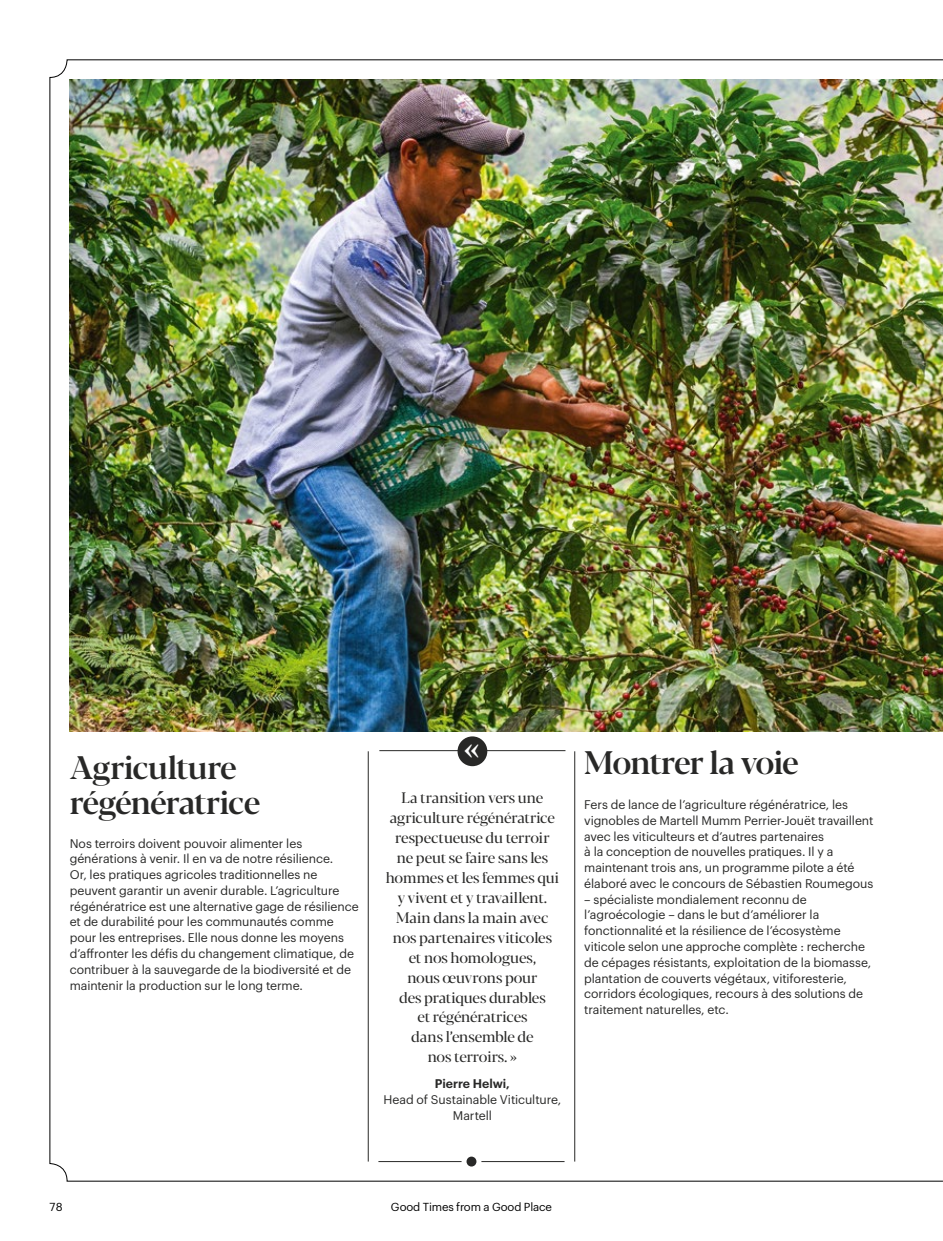
<style>
.page{position:relative;width:943px;height:1241px;background:#fff}
.page>*{position:absolute;margin:0;border:0;box-sizing:border-box;transform-origin:0 0}
.t1{font:500 35.7px "Blacker Pro Display";color:#fff;scale:.92 1}
.t2{font:500 32.38px/35px "Blacker Pro Display";letter-spacing:-.03em;color:#282827}
.t3{font:15.05px/19.9px "Blacker Pro Display";letter-spacing:-.015em;color:#282827;text-align:center}
.t4{font:12.25px/15.8px "Graphik";letter-spacing:-.005em;color:#282827}
.t5{font:600 12.25px "Graphik";letter-spacing:-.01em;color:#282827}
.t6{font:11.38px "Graphik";letter-spacing:-.005em;color:#000}
</style>
<div class="page">
<img style="left:49px;top:59px;width:893px;height:1122px">
<svg style="left:942px;top:59px;width:1px;height:1122px"></svg>
<h2 class="t2" style="left:70px;top:748px;width:192px">Agriculture régénératrice</h2>
<p class="t4" style="left:70px;top:834px;width:290px">Nos terroirs doivent pouvoir alimenter les générations à venir. Il en va de notre résilience.<br>Or, les pratiques agricoles traditionnelles ne peuvent garantir un avenir durable. L’agriculture régénératrice est une alternative gage de résilience et de durabilité pour les communautés comme pour les entreprises. Elle nous donne les moyens d’affronter les défis du changement climatique, de contribuer à la sauvegarde de la biodiversité et de maintenir la production sur le long terme.</p>
<h1 class="t1" style="left:464px;top:723px;width:18px">«</h1>
<p class="t3" style="left:386px;top:787px;width:175px">La transition vers une agriculture régénératrice respectueuse du terroir ne peut se faire sans les hommes et les femmes qui y vivent et y travaillent.<br>Main dans la main avec nos partenaires viticoles et nos homologues,<br>nous œuvrons pour<br>des pratiques durables<br>et régénératrices<br>dans l’ensemble de<br>nos terroirs. »</p>
<p class="t5" style="left:435px;top:1074px;width:76px">Pierre Helwi,</p>
<p class="t4" style="left:383px;top:1090px;width:179px;text-align:center">Head of Sustainable Viticulture,<br>Martell</p>
<h2 class="t2" style="left:584px;top:743px;width:216px">Montrer la voie</h2>
<p class="t4" style="left:584px;top:795px;width:291px">Fers de lance de l’agriculture régénératrice, les vignobles de Martell Mumm Perrier‑Jouët travaillent avec les viticulteurs et d’autres partenaires<br>à la conception de nouvelles pratiques. Il y a maintenant trois ans, un programme pilote a été élaboré avec le concours de Sébastien Roumegous</p>
<p class="t4" style="left:584px;top:890px;width:288px">– spécialiste mondialement reconnu de l’agroécologie – dans le but d’améliorer la fonctionnalité et la résilience de l’écosystème viticole selon une approche complète : recherche de cépages résistants, exploitation de la biomasse, plantation de couverts végétaux, vitiforesterie, corridors écologiques, recours à des solutions de traitement naturelles, etc.</p>
<p class="t6" style="left:50px;top:1198px;width:14px">78</p>
<p class="t6" style="left:391px;top:1198px;width:162px">Good Times from a Good Place</p>
</div>
